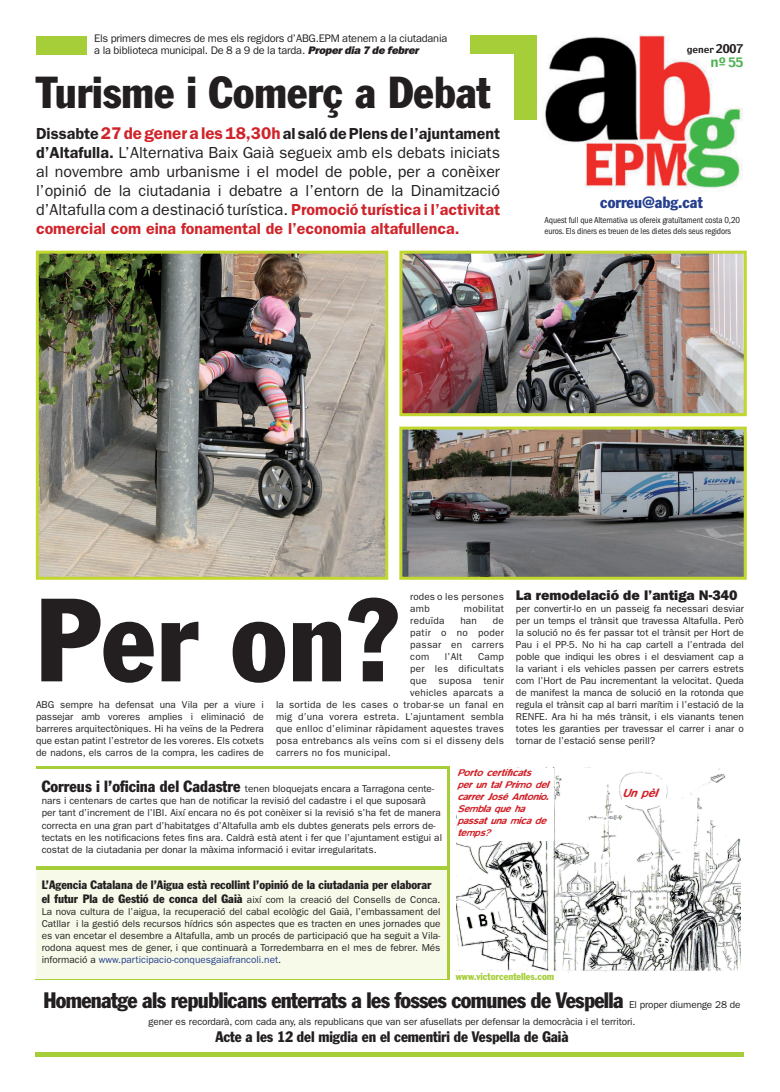
<style>
.page{position:relative;width:780px;height:1092px;background:#fff}
.page>*{position:absolute;margin:0;border:0;box-sizing:border-box;transform-origin:0 0}
.t1{font:condensed 116px "Franklin Gothic";color:#231f20}
.t2{font:condensed 44px "Franklin Gothic";color:#231f20}
.t3{font:condensed 22px "Franklin Gothic";letter-spacing:-.03em;color:#231f20}
.t4{font:16px/19px "Franklin Gothic";color:#231f20;text-align:justify}
.t5{font:condensed 16px "Franklin Gothic";color:#253f8e}
.t6{font:condensed 15px "Franklin Gothic";letter-spacing:-.01em;color:#231f20}
.t7{font:800 14px "Franklin Gothic";color:#231f20}
.t8{font:13px "Charcoal";color:#4eb352}
.t9{font:condensed 12px "Franklin Gothic";color:#231f20}
.t10{font:italic 500 12px "Blur";color:#d1232a}
.t11{font:11px/12px "Franklin Gothic";letter-spacing:-.02em;color:#231f20}
.t12{font:10px/12px "Franklin Gothic";color:#231f20;text-align:justify}
.t13{font:10px/12px "Franklin Gothic";letter-spacing:.025em;color:#231f20}
.t14{font:italic 500 10px/12px "Blur";color:#d1232a}
.t15{font:condensed 10px "Franklin Gothic";color:#a6ce39}
.t16{font:condensed 9px/11px "Franklin Gothic";letter-spacing:-.01em;color:#231f20}
.t17{font:9px "Charcoal";letter-spacing:-.01em;color:#231f20}
.s1{font-weight:800;font-style:italic}
.s2{font-weight:600}
.s3{font-weight:600;font-size:17px;color:#d1232a}
.s4{font-weight:600;color:#d1232a}
.s5{font-size:12px}
.s6{font-stretch:condensed;font-size:16px}
.s7{font-stretch:condensed;font-size:12px}
.s8{color:#253f8e}
.s9{font-stretch:normal;font-size:10px}
</style>
<div class="page">
<img style="left:536px;top:35px;width:207px;height:153px">
<div style="left:470px;top:35px;width:66px;height:19px;background:#a6ce39"></div>
<div style="left:514px;top:35px;width:22px;height:84px;background:#a6ce39"></div>
<div style="left:36px;top:36px;width:50px;height:19px;background:#a6ce39"></div>
<img style="left:40px;top:255px;width:344px;height:320px">
<div style="left:36px;top:251px;width:352px;height:328px;border:3px solid #c1d72f"></div>
<img style="left:403px;top:255px;width:339px;height:157px">
<div style="left:399px;top:251px;width:347px;height:165px;border:3px solid #c1d72f"></div>
<img style="left:403px;top:430px;width:339px;height:145px">
<div style="left:399px;top:426px;width:347px;height:153px;border:3px solid #c1d72f"></div>
<div style="left:36px;top:869px;width:412px;height:109px;background:#f7fae9"></div>
<img style="left:456px;top:767px;width:284px;height:205px">
<div style="left:457px;top:768px;width:97px;height:72px;background:#fff"></div>
<div style="left:622px;top:779px;width:43px;height:25px;background:#fff"></div>
<div style="left:36px;top:1051px;width:708px;height:5px;background:#a6ce39"></div>
<hr style="left:36px;top:766px;width:413px;height:2px;background:#a6ce39">
<hr style="left:36px;top:866px;width:413px;height:4px;background:#a6ce39">
<hr style="left:36px;top:978px;width:413px;height:1px;background:#a6ce39">
<hr style="left:447px;top:766px;width:2px;height:213px;background:#a6ce39">
<p class="t11" style="left:94px;top:32px;width:355px">Els primers dimecres de mes els regidors d’ABG.EPM atenem a la ciutadania a la biblioteca municipal. De 8 a 9 de la tarda. <span class="s1">Proper dia 7 de febrer</span></p>
<h2 class="t2" style="left:36px;top:66px;width:456px">Turisme i Comerç a Debat</h2>
<p class="t4" style="left:36px;top:124px;width:465px"><span class="s2">Dissabte</span> <span class="s3">27 de gener a les 18,30h</span> <span class="s2">al saló de Plens de l’ajuntament d’Altafulla.</span> L’Alternativa Baix Gaià segueix amb els debats iniciats al novembre amb urbanisme i el model de poble, per a conèixer l’opinió de la ciutadania i debatre a l’entorn de la Dinamització d’Altafulla com a destinació turística. <span class="s4">Promoció turística i l’activitat comercial com eina fonamental de l’economia altafullenca.</span></p>
<p class="t17" style="left:686px;top:44px;width:58px">gener <span class="s5">2007</span></p>
<h3 class="t8" style="left:710px;top:54px;width:34px">nº 55</h3>
<h3 class="t5" style="left:600px;top:192px;width:104px">correu@abg.cat</h3>
<p class="t16" style="left:544px;top:214px;width:197px">Aquest full que Alternativa us ofereix gratuïtament costa 0,20 euros. Els diners es treuen de les dietes dels seus regidors</p>
<p class="t13" style="left:410px;top:591px;width:95px">rodes o les persones amb</p>
<h1 class="t1" style="left:36px;top:569px;width:364px">Per on?</h1>
<p class="t13" style="left:464px;top:603px;width:41px">mobilitat</p>
<p class="t13" style="left:410px;top:615px;width:36px">reduïda</p>
<p class="t12" style="left:460px;top:615px;width:18px">han</p>
<p class="t12" style="left:410px;top:615px;width:95px;text-indent:83px">de patir o no poder passar en carrers com</p>
<p class="t12" style="left:445px;top:651px;width:19px">l’Alt</p>
<p class="t12" style="left:478px;top:651px;width:27px">Camp</p>
<p class="t13" style="left:410px;top:663px;width:95px">per les dificultats</p>
<p class="t13" style="left:410px;top:675px;width:95px">que suposa tenir</p>
<p class="t13" style="left:410px;top:687px;width:95px">vehicles aparcats a</p>
<p class="t13" style="left:276px;top:699px;width:229px">la sortida de les cases o trobar-se un fanal en</p>
<p class="t13" style="left:276px;top:711px;width:229px">mig d’una vorera estreta. L’ajuntament sembla</p>
<p class="t13" style="left:276px;top:723px;width:229px">que enlloc d’eliminar ràpidament aquestes traves</p>
<p class="t13" style="left:276px;top:735px;width:229px">posa entrebancs als veïns com si el disseny dels</p>
<p class="t13" style="left:276px;top:747px;width:116px">carrers no fos municipal.</p>
<p class="t12" style="left:36px;top:699px;width:229px">ABG sempre ha defensat una Vila per a viure i passejar amb voreres amplies i eliminació de barreres arquitectòniques. Hi ha veïns de la Pedrera que estan patint l’estretor de les voreres. Els cotxets de nadons, els carros de la compra, les cadires de</p>
<h3 class="t7" style="left:516px;top:587px;width:223px">La remodelació de l’antiga N-340</h3>
<p class="t12" style="left:516px;top:603px;width:229px">per convertir-lo en un passeig fa necessari desviar per un temps el trànsit que travessa Altafulla. Però la solució no és fer passar tot el trànsit per Hort de Pau i el PP-5. No hi ha cap cartell a l’entrada del poble que indiqui les obres i el desviament cap a la variant i els vehicles passen per carrers estrets com l’Hort de Pau incrementant la velocitat. Queda de manifest la manca de solució en la rotonda que regula el trànsit cap al barri marítim i l’estació de la RENFE. Ara hi ha més trànsit, i els vianants tenen totes les garanties per travessar el carrer i anar o tornar de l’estació sense perill?</p>
<p class="t12" style="left:42px;top:783px;width:402px;text-align:left"><span class="s6">Correus i l’oficina del Cadastre</span> tenen bloquejats encara a Tarragona cente&shy;nars i centenars de cartes que han de notificar la revisió del cadastre i el que suposarà per tant d’increment de l’IBI. Així encara no és pot conèixer si la revisió s’ha fet de manera correcta en una gran part d’habitatges d’Altafulla amb els dubtes generats pels errors de&shy;tectats en les notificacions fetes fins ara. Caldrà està atent i fer que l’ajuntament estigui al costat de la ciutadania per donar la màxima informació i evitar irregularitats.</p>
<p class="t14" style="left:457px;top:766px;width:97px">Portocertificats peruntalPrimodel carrerJoséAntonio.<br>Semblaqueha passatunamicade temps?</p>
<p class="t10" style="left:622px;top:785px;width:41px">Unpèl</p>
<p class="t9" style="left:42px;top:877px;width:391px">L’Agencia Catalana de l’Aigua està recollint l’opinió de la ciutadania per elaborar</p>
<p class="t12" style="left:42px;top:893px;width:400px"><span class="s7">el futur Pla de Gestió de conca del Gaià</span> així com la creació del Consells de Conca.<br>La nova cultura de l’aigua, la recuperació del cabal ecològic del Gaià, l’embassament del Catllar i la gestió dels recursos hídrics són aspectes que es tracten en unes jornades que es van encetar el desembre a Altafulla, amb un procés de participació que ha seguit a Vila&shy;rodona aquest mes de gener, i que continuarà a Torredembarra en el mes de febrer. Més informació a <span class="s8">www.participacio-conquesgaiafrancoli.net</span>.</p>
<h3 class="t3" style="left:43px;top:986px;width:698px">Homenatge als republicans enterrats a les fosses comunes de Vespella <span class="s9">El proper diumenge 28 de</span></h3>
<p class="t12" style="left:148px;top:1015px;width:488px">gener es recordarà, com cada any, als republicans que van ser afusellats per defensar la democràcia i el territori.</p>
<h3 class="t6" style="left:215px;top:1027px;width:354px">Acte a les 12 del migdia en el cementiri de Vespella de Gaià</h3>
<p class="t15" style="left:456px;top:970px;width:100px">www.victorcentelles.com</p>
</div>
